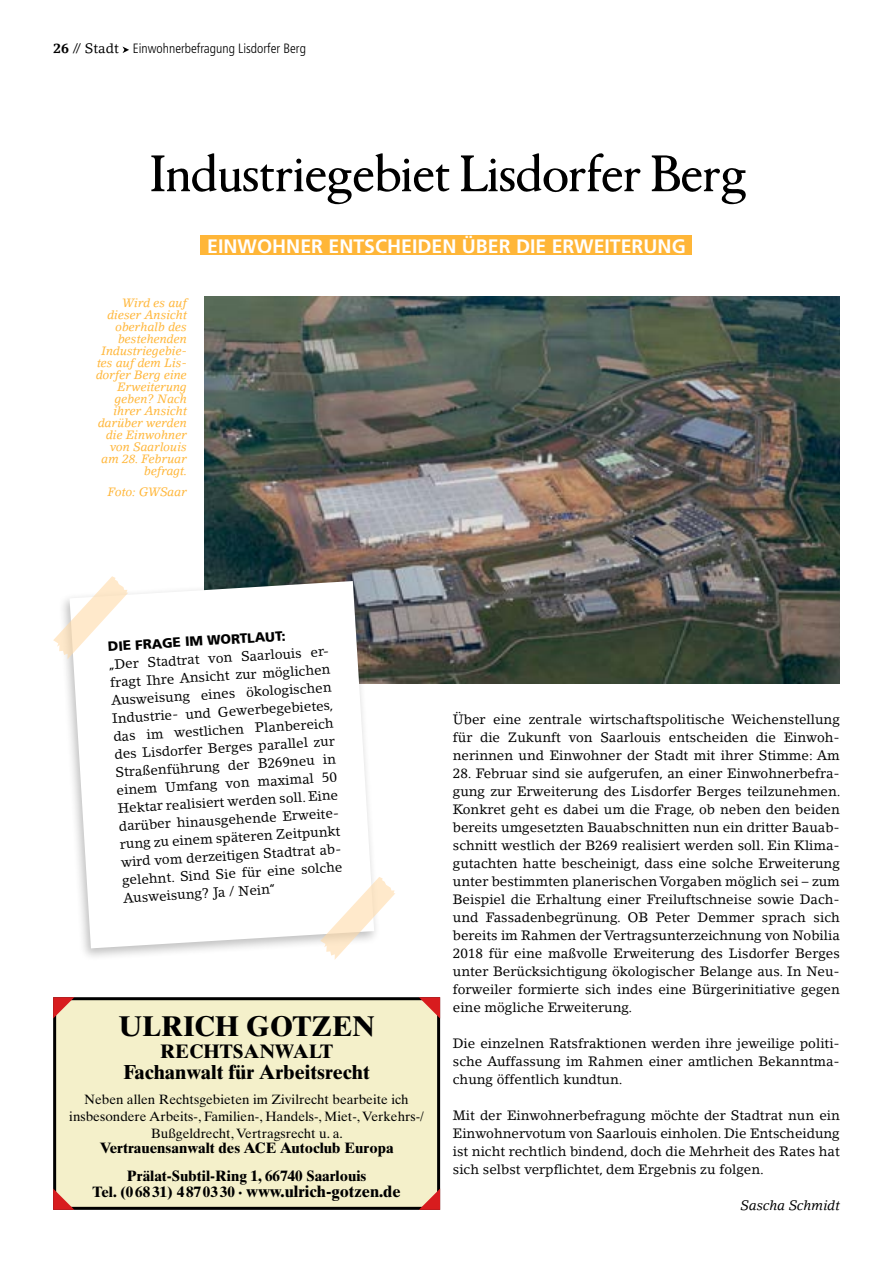
<style>
.page{position:relative;width:893px;height:1263px;background:#fff}
.page>*{position:absolute;margin:0;border:0;box-sizing:border-box;transform-origin:0 0}
.t1{font:600 52.5px "Vosges";color:#000}
.t2{font:700 28.5px "Times Ten LT";color:#000}
.t3{font:700 20.25px "Times Ten LT";color:#000}
.t4{font:700 19.5px "Frutiger";color:#fff}
.t5{font:700 19.5px "Times Ten LT";color:#000}
.t6{font:700 16.5px "Times Ten LT";color:#000}
.t7{font:700 15px/27.2px "Times Ten LT";color:#000;text-align:center}
.t8{font:13.5px/18px "Lino Letter";color:#000;text-align:justify}
.t9{font:13.5px/16.5px "Times Ten LT";color:#000;text-align:center}
.t10{font:300 condensed 13.5px "Frutiger";color:#000}
.t11{font:900 13.5px "Frutiger";color:#000}
.t12{font:italic 13.5px "Lino Letter";color:#000}
.t13{font:italic 12px/12px "Lino Letter";color:#ffb638;text-align:right}
.s1{font-family:"Lino Letter";font-weight:700;font-stretch:normal}
.s2{font-family:"Lino Letter";font-weight:400;font-stretch:normal}
.s3{font-size:15px}
</style>
<div class="page">
<div style="left:201px;top:236px;width:491px;height:19px;background:#ffb638"></div>
<img style="left:204px;top:296px;width:636px;height:388px">
<svg style="left:122px;top:47px;width:7px;height:6px"></svg>
<div style="left:58px;top:576px;width:322px;height:385px;background:#000;opacity:.25"></div>
<svg style="left:70px;top:581px;width:304px;height:367px"></svg>
<svg style="left:53px;top:576px;width:75px;height:83px"></svg>
<svg style="left:320px;top:877px;width:75px;height:83px"></svg>
<div style="left:53px;top:997px;width:387px;height:213px;background:#f4f0ca"></div>
<svg style="left:419px;top:997px;width:21px;height:21px"></svg>
<p class="t10" style="left:53px;top:41px;width:254px"><span class="s1">26</span> <span class="s2">// Stadt</span> Einwohnerbefragung Lisdorfer Berg</p>
<h1 class="t1" style="left:148px;top:145px;width:598px">Industriegebiet Lisdorfer Berg</h1>
<h3 class="t4" style="left:207px;top:235px;width:480px">EINWOHNER ENTSCHEIDEN ÜBER DIE ERWEITERUNG</h3>
<p class="t13" style="left:96px;top:297px;width:93px">Wird es auf dieser Ansicht oberhalb des bestehenden<br>Industriegebie&shy;tes auf dem Lis&shy;dorfer Berg eine<br>Erweiterung geben? Nach ihrer Ansicht darüber werden die Einwohner von Saarlouis am 28. Februar befragt.</p>
<p class="t13" style="left:108px;top:486px;width:81px">Foto: GWSaar</p>
<p class="t11" style="left:107px;top:638px;width:179px;rotate:-3deg">DIE FRAGE IM WORTLAUT:</p>
<p class="t8" style="left:109px;top:654px;width:224px;text-align:left;rotate:-3deg">„Der Stadtrat von Saarlouis er&shy;fragt Ihre Ansicht zur möglichen<br>Ausweisung eines ökologischen<br>Industrie- und Gewerbegebietes, das im westlichen Planbereich des Lisdorfer Berges parallel zur<br>Straßenführung der B269neu in einem Umfang von maximal 50<br>Hektar realisiert werden soll. Eine darüber hinausgehende Erweite&shy;rung zu einem späteren Zeitpunkt wird vom derzeitigen Stadtrat ab&shy;gelehnt. Sind Sie für eine solche<br>Ausweisung? Ja / Nein“</p>
<h2 class="t2" style="left:118px;top:1009px;width:258px">ULRICH GOTZEN</h2>
<h3 class="t5" style="left:160px;top:1039px;width:175px">RECHTSANWALT</h3>
<h3 class="t3" style="left:123px;top:1060px;width:248px">Fachanwalt für Arbeitsrecht</h3>
<p class="t9" style="left:69px;top:1091px;width:356px">Neben allen Rechtsgebieten im Zivilrecht bearbeite ich insbesondere Arbeits-, Familien-, Handels-, Miet-,Verkehrs-/<br>Bußgeldrecht,Vertragsrecht u. a.</p>
<p class="t7" style="left:100px;top:1134px;width:295px">Vertrauensanwalt des ACE Autoclub Europa<br>Prälat-Subtil-Ring 1, 66740 Saarlouis</p>
<p class="t6" style="left:93px;top:1181px;width:310px"><span class="s3">Tel. (06831) 4870330 ·</span> www.ulrich-gotzen.de</p>
<p class="t8" style="left:453px;top:710px;width:388px">Über eine zentrale wirtschaftspolitische Weichenstellung für die Zukunft von Saarlouis entscheiden die Einwoh&shy;nerinnen und Einwohner der Stadt mit ihrer Stimme: Am</p>
<p class="t8" style="left:453px;top:764px;width:389px">28. Februar sind sie aufgerufen, an einer Einwohnerbefra&shy;gung zur Erweiterung des Lisdorfer Berges teilzunehmen.<br>Konkret geht es dabei um die Frage, ob neben den beiden bereits umgesetzten Bauabschnitten nun ein dritter Bauab&shy;schnitt westlich der B269 realisiert werden soll. Ein Klima&shy;gutachten hatte bescheinigt, dass eine solche Erweiterung unter bestimmten planerischen Vorgaben möglich sei – zum Beispiel die Erhaltung einer Freiluftschneise sowie Dach&shy;und Fassadenbegrünung. OB Peter Demmer sprach sich bereits im Rahmen der Vertragsunterzeichnung von Nobilia 2018 für eine maßvolle Erweiterung des Lisdorfer Berges unter Berücksichtigung ökologischer Belange aus. In Neu&shy;forweiler formierte sich indes eine Bürgerinitiative gegen eine mögliche Erweiterung.</p>
<p class="t8" style="left:453px;top:1034px;width:388px">Die einzelnen Ratsfraktionen werden ihre jeweilige politi&shy;sche Auffassung im Rahmen einer amtlichen Bekanntma&shy;chung öffentlich kundtun.</p>
<p class="t8" style="left:453px;top:1106px;width:388px">Mit der Einwohnerbefragung möchte der Stadtrat nun ein Einwohnervotum von Saarlouis einholen. Die Entscheidung ist nicht rechtlich bindend, doch die Mehrheit des Rates hat sich selbst verpflichtet, dem Ergebnis zu folgen.</p>
<p class="t12" style="left:741px;top:1197px;width:101px">Sascha Schmidt</p>
</div>
